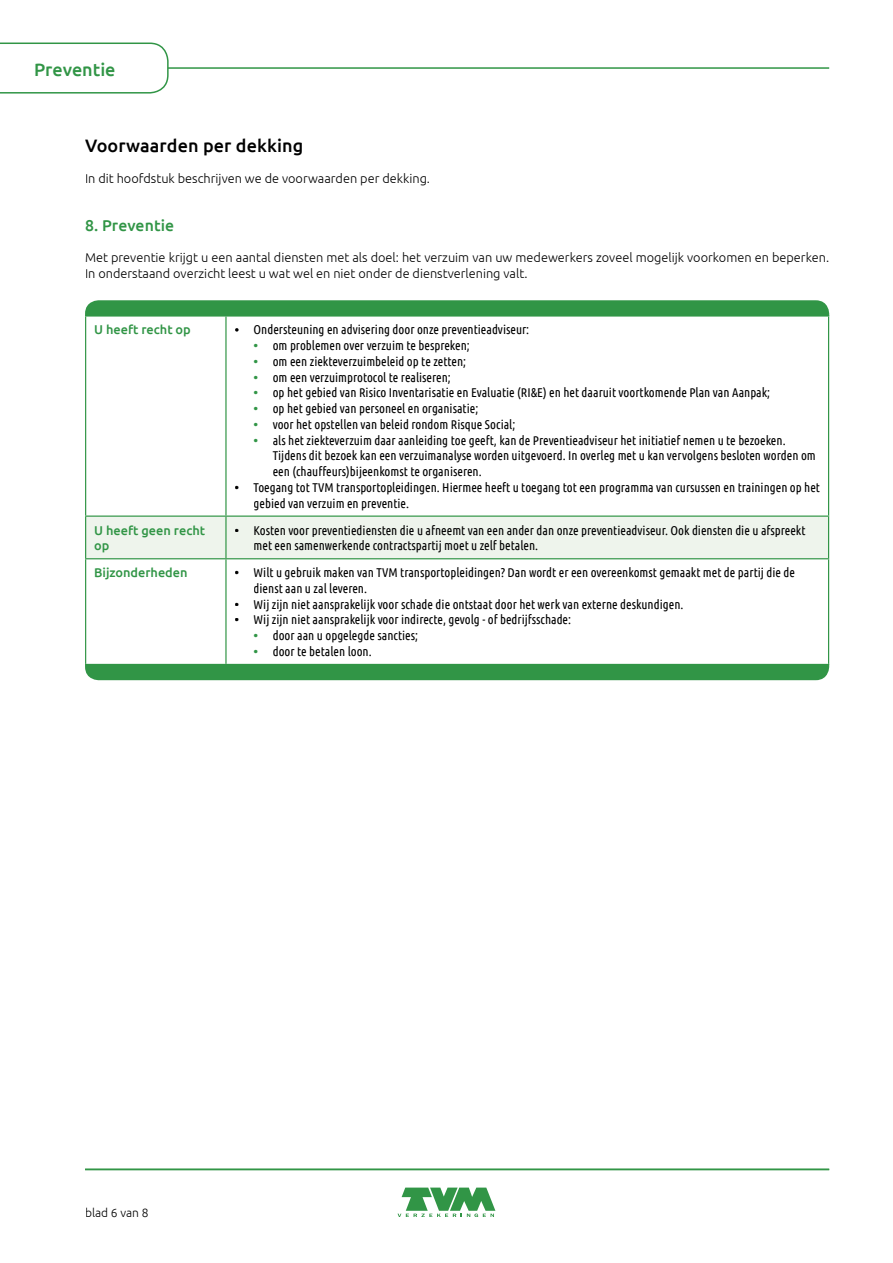
<style>
.page{position:relative;width:893px;height:1263px;background:#fff}
.page>*{position:absolute;margin:0;border:0;box-sizing:border-box;transform-origin:0 0}
.t1{font:500 18px "Ubuntu";letter-spacing:.005em;color:#000}
.t2{font:500 18px "Ubuntu";color:#319546}
.t3{font:500 15.75px "Ubuntu";letter-spacing:.005em;color:#319546}
.t4{font:12.75px/15.8px "Ubuntu Condensed";color:#000}
.t5{font:300 12.75px/15.8px "Ubuntu";color:#000}
.t6{font:500 12.75px/15.8px "Ubuntu";color:#319546}
.t7{font:300 12px "Ubuntu";color:#000}
.s1{font-family:"Ubuntu";font-weight:500;color:#319546}
.s2{font-family:"Ubuntu";font-weight:500}
</style>
<div class="page">
<div style="left:85px;top:665px;width:744px;height:15px;background:#319546"></div>
<svg style="left:85px;top:300px;width:744px;height:15px;background:#36974a"></svg>
<hr style="left:85px;top:315px;width:141px;height:2px;background:#319546">
<hr style="left:85px;top:317px;width:1px;height:198px;background:#319546">
<hr style="left:226px;top:315px;width:603px;height:2px;background:#319546">
<hr style="left:225px;top:317px;width:2px;height:198px;background:#319546">
<hr style="left:828px;top:317px;width:1px;height:198px;background:#319546">
<hr style="left:85px;top:515px;width:141px;height:2px;background:#319546">
<hr style="left:85px;top:517px;width:1px;height:41px;background:#319546">
<hr style="left:226px;top:515px;width:603px;height:2px;background:#319546">
<hr style="left:85px;top:558px;width:141px;height:1px;background:#319546">
<hr style="left:85px;top:559px;width:1px;height:105px;background:#319546">
<hr style="left:225px;top:559px;width:2px;height:105px;background:#319546">
<hr style="left:828px;top:559px;width:1px;height:105px;background:#319546">
<hr style="left:85px;top:664px;width:141px;height:1px;background:#319546">
<hr style="left:226px;top:664px;width:603px;height:1px;background:#319546">
<svg style="left:235px;top:328px;width:4px;height:4px"></svg>
<svg style="left:86px;top:516px;width:743px;height:43px;background:#e2eee2"></svg>
<div style="left:239px;top:525px;width:566px;height:12px;background:#eef4ec"></div>
<div style="left:255px;top:540px;width:282px;height:13px;background:#eef4ec"></div>
<svg style="left:398px;top:1187px;width:97px;height:30px"></svg>
<hr style="left:85px;top:67px;width:744px;height:2px;background:#319546">
<svg style="left:0;top:42px;width:169px;height:52px"></svg>
<hr style="left:85px;top:1169px;width:744px;height:1px;background:#319546">
<h1 class="t2" style="left:34px;top:58px;width:83px">Preventie</h1>
<h1 class="t1" style="left:85px;top:134px;width:220px">Voorwaarden per dekking</h1>
<p class="t5" style="left:85px;top:171px;width:347px">In dit hoofdstuk beschrijven we de voorwaarden per dekking.</p>
<p class="t3" style="left:85px;top:215px;width:91px">8. Preventie</p>
<p class="t5" style="left:85px;top:249px;width:746px">Met preventie krijgt u een aantal diensten met als doel: het verzuim van uw medewerkers zoveel mogelijk voorkomen en beperken.<br>In onderstaand overzicht leest u wat wel en niet onder de dienstverlening valt.</p>
<p class="t6" style="left:94px;top:321px;width:98px">U heeft recht op</p>
<p class="t4" style="left:254px;top:321px;width:277px">Ondersteuning en advisering door onze preventieadviseur:</p>
<p class="t4" style="left:254px;top:337px;width:218px"><span class="s1">•</span> om problemen over verzuim te bespreken;</p>
<p class="t4" style="left:254px;top:353px;width:214px"><span class="s1">•</span> om een ziekteverzuimbeleid op te zetten;</p>
<p class="t4" style="left:254px;top:369px;width:199px"><span class="s1">•</span> om een verzuimprotocol te realiseren;</p>
<p class="t4" style="left:254px;top:384px;width:518px"><span class="s1">•</span> op het gebied van Risico Inventarisatie en Evaluatie (RI&amp;E) en het daaruit voortkomende Plan van Aanpak;</p>
<p class="t4" style="left:254px;top:400px;width:226px"><span class="s1">•</span> op het gebied van personeel en organisatie;</p>
<p class="t4" style="left:254px;top:416px;width:263px"><span class="s1">•</span> voor het opstellen van beleid rondom Risque Social;</p>
<p class="t4" style="left:273px;top:432px;width:545px;text-indent:-19px"><span class="s1">•</span> als het ziekteverzuim daar aanleiding toe geeft, kan de Preventieadviseur het initiatief nemen u te bezoeken.<br>Tijdens dit bezoek kan een verzuimanalyse worden uitgevoerd. In overleg met u kan vervolgens besloten worden om een (chauffeurs)bijeenkomst te organiseren.</p>
<p class="t4" style="left:254px;top:479px;width:568px;text-indent:-19px"><span class="s2">•</span> Toegang tot TVM transportopleidingen. Hiermee heeft u toegang tot een programma van cursussen en trainingen op het gebied van verzuim en preventie.</p>
<p class="t6" style="left:94px;top:522px;width:112px">U heeft geen recht op</p>
<p class="t4" style="left:254px;top:522px;width:553px;text-indent:-19px"><span class="s2">•</span> Kosten voor preventiediensten die u afneemt van een ander dan onze preventieadviseur. Ook diensten die u afspreekt met een samenwerkende contractspartij moet u zelf betalen.</p>
<p class="t6" style="left:94px;top:564px;width:95px">Bijzonderheden</p>
<p class="t4" style="left:254px;top:564px;width:543px;text-indent:-19px"><span class="s2">•</span> Wilt u gebruik maken van TVM transportopleidingen? Dan wordt er een overeenkomst gemaakt met de partij die de dienst aan u zal leveren.</p>
<p class="t4" style="left:234px;top:596px;width:450px"><span class="s2">•</span> Wij zijn niet aansprakelijk voor schade die ontstaat door het werk van externe deskundigen.</p>
<p class="t4" style="left:234px;top:612px;width:338px"><span class="s2">•</span> Wij zijn niet aansprakelijk voor indirecte, gevolg - of bedrijfsschade:</p>
<p class="t4" style="left:254px;top:627px;width:166px"><span class="s1">•</span> door aan u opgelegde sancties;</p>
<p class="t4" style="left:254px;top:643px;width:120px"><span class="s1">•</span> door te betalen loon.</p>
<p class="t7" style="left:85px;top:1205px;width:65px">blad 6 van 8</p>
</div>
